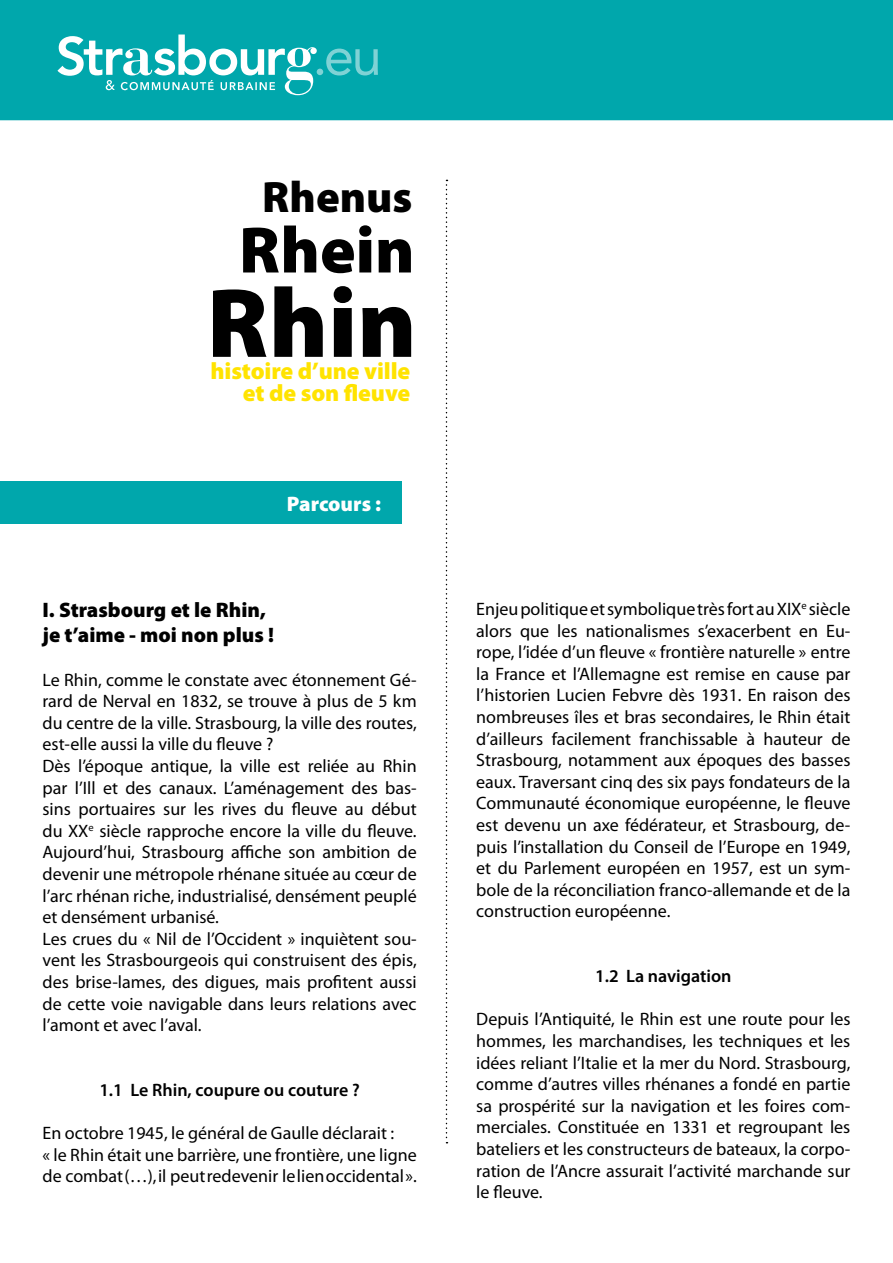
<style>
.page{position:relative;width:893px;height:1263px;background:#fff}
.page>*{position:absolute;margin:0;border:0;box-sizing:border-box;transform-origin:0 0}
.t1{font:900 99.3px "Myriad Pro";color:#000}
.t2{font:900 66.15px "Myriad Pro";color:#000}
.t3{font:900 44.1px "Myriad Pro";color:#000}
.t4{font:900 23.7px/22px "Myriad Pro";letter-spacing:-.005em;color:#ffe300;text-align:right}
.t5{font:900 21px/25.2px "Myriad Pro";color:#000}
.t6{font:900 21px "Myriad Pro";color:#fff}
.t7{font:18px/21.6px "Myriad Pro";color:#000}
.t8{font:600 18px "Myriad Pro";color:#000}
</style>
<div class="page">
<div style="left:0;top:0;width:893px;height:120px;background:#00a7ac"></div>
<svg style="left:57px;top:35px;width:321px;height:60px"></svg>
<svg style="left:446px;top:180px;width:1px;height:963px"></svg>
<div style="left:0;top:482px;width:402px;height:42px;background:#00a7ac"></div>
<h3 class="t3" style="left:262px;top:168px;width:152px">Rhenus</h3>
<h2 class="t2" style="left:239px;top:206px;width:177px">Rhein</h2>
<h1 class="t1" style="left:207px;top:257px;width:211px">Rhin</h1>
<h3 class="t4" style="left:210px;top:359px;width:201px">histoire d’une ville et de son fleuve</h3>
<p class="t6" style="left:287px;top:490px;width:96px">Parcours :</p>
<p class="t5" style="left:43px;top:597px;width:233px">I. Strasbourg et le Rhin, je t’aime - moi non plus !</p>
<p class="t7" style="left:43px;top:669px;width:376px">Le Rhin, comme le constate avec étonnement Gé&shy;rard de Nerval en 1832, se trouve à plus de 5 km du centre de la ville. Strasbourg, la ville des routes, est-elle aussi la ville du fleuve ?<br>Dès l’époque antique, la ville est reliée au Rhin par l’Ill et des canaux. L’aménagement des bas&shy;sins portuaires sur les rives du fleuve au début du XX<sup>e</sup> siècle rapproche encore la ville du fleuve.<br>Aujourd’hui, Strasbourg affiche son ambition de devenir une métropole rhénane située au cœur de l’arc rhénan riche, industrialisé, densément peuplé et densément urbanisé.<br>Les crues du « Nil de l’Occident » inquiètent sou&shy;vent les Strasbourgeois qui construisent des épis, des brise-lames, des digues, mais profitent aussi de cette voie navigable dans leurs relations avec l’amont et avec l’aval.</p>
<p class="t8" style="left:99px;top:1078px;width:262px">1.1 Le Rhin, coupure ou couture ?</p>
<p class="t7" style="left:43px;top:1123px;width:376px">En octobre 1945, le général de Gaulle déclarait :<br>« le Rhin était une barrière, une frontière, une ligne de combat (…), il peut redevenir le lien occidental ».</p>
<p class="t7" style="left:476px;top:598px;width:376px;text-align:justify">Enjeu politique et symbolique très fort au XIX<sup>e</sup> siècle alors que les nationalismes s’exacerbent en Eu&shy;rope, l’idée d’un fleuve « frontière naturelle » entre la France et l’Allemagne est remise en cause par l’historien Lucien Febvre dès 1931. En raison des nombreuses îles et bras secondaires, le Rhin était d’ailleurs facilement franchissable à hauteur de Strasbourg, notamment aux époques des basses eaux. Traversant cinq des six pays fondateurs de la Communauté économique européenne, le fleuve est devenu un axe fédérateur, et Strasbourg, de&shy;puis l’installation du Conseil de l’Europe en 1949, et du Parlement européen en 1957, est un sym&shy;bole de la réconciliation franco-allemande et de la construction européenne.</p>
<p class="t8" style="left:595px;top:965px;width:138px">1.2 La navigation</p>
<p class="t7" style="left:476px;top:1009px;width:376px;text-align:justify">Depuis l’Antiquité, le Rhin est une route pour les hommes, les marchandises, les techniques et les idées reliant l’Italie et la mer du Nord. Strasbourg, comme d’autres villes rhénanes a fondé en partie sa prospérité sur la navigation et les foires com&shy;merciales. Constituée en 1331 et regroupant les bateliers et les constructeurs de bateaux, la corpo&shy;ration de l’Ancre assurait l’activité marchande sur le fleuve.</p>
</div>
